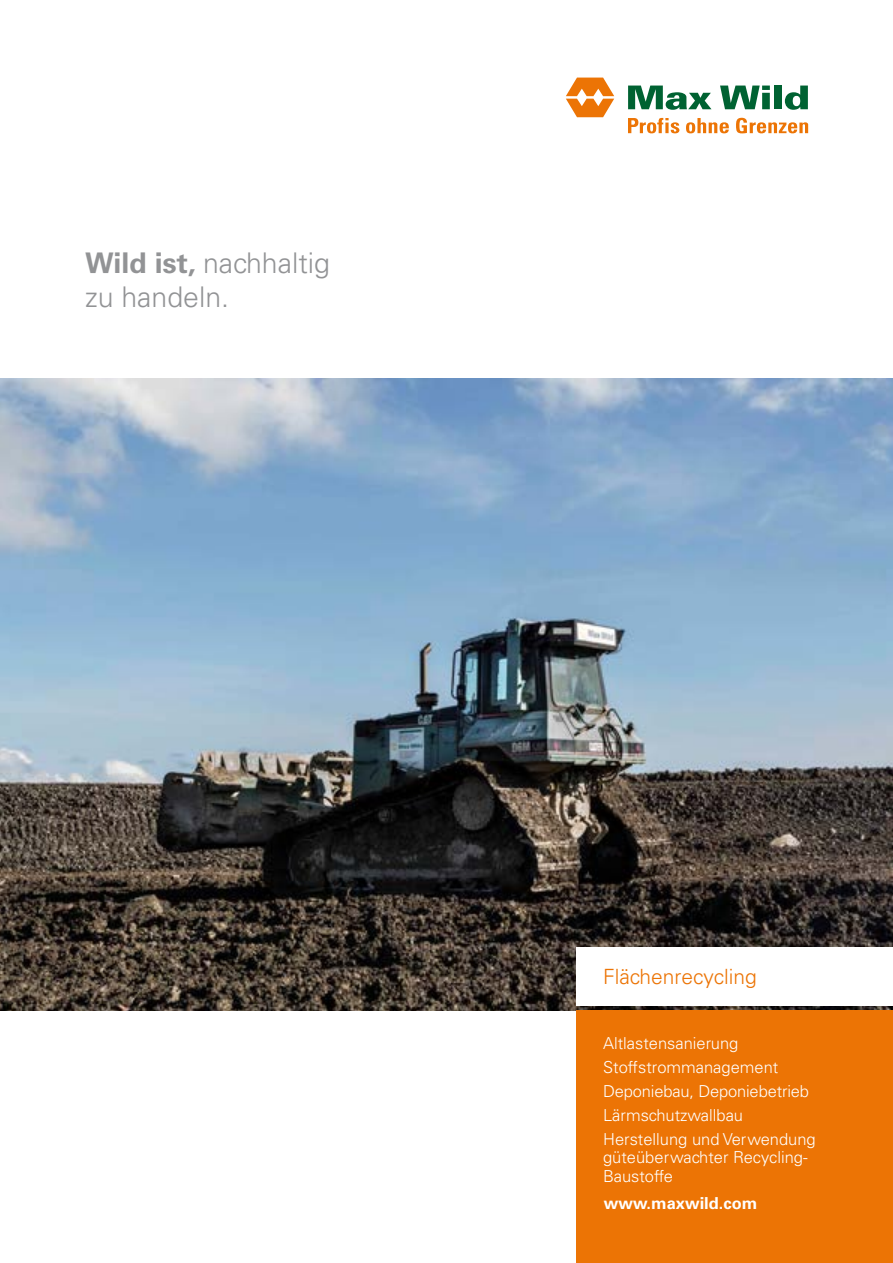
<style>
.page{position:relative;width:893px;height:1263px;background:#fff}
.page>*{position:absolute;margin:0;border:0;box-sizing:border-box;transform-origin:0 0}
.t1{font:300 28.5px/34.2px "Univers LT Std";color:#929395}
.t2{font:300 21px "Univers LT Std";color:#ec7405}
.t3{font:300 16.5px/24px "Univers LT Std";color:#fff}
.t4{font:700 16.5px "Univers LT Std";color:#fff}
.s1{font-weight:700}
</style>
<div class="page">
<img style="left:0;top:379px;width:893px;height:631px">
<div style="left:577px;top:1010px;width:316px;height:253px;background:#ec7405"></div>
<div style="left:577px;top:947px;width:316px;height:59px;background:#fff"></div>
<svg style="left:566px;top:77px;width:243px;height:57px"></svg>
<h1 class="t1" style="left:85px;top:246px;width:246px"><span class="s1">Wild ist,</span> nachhaltig zu handeln.</h1>
<p class="t2" style="left:603px;top:964px;width:155px">Flächenrecycling</p>
<p class="t3" style="left:603px;top:1031px;width:214px">Altlastensanierung<br>Stoffstrommanagement<br>Deponiebau, Deponiebetrieb<br>Lärmschutzwallbau<br>Herstellung und Verwendung</p>
<p class="t3" style="left:603px;top:1148px;width:206px;line-height:18.8px">güteüberwachter Recycling-<br>Baustoffe</p>
<p class="t4" style="left:604px;top:1193px;width:155px">www.maxwild.com</p>
</div>
